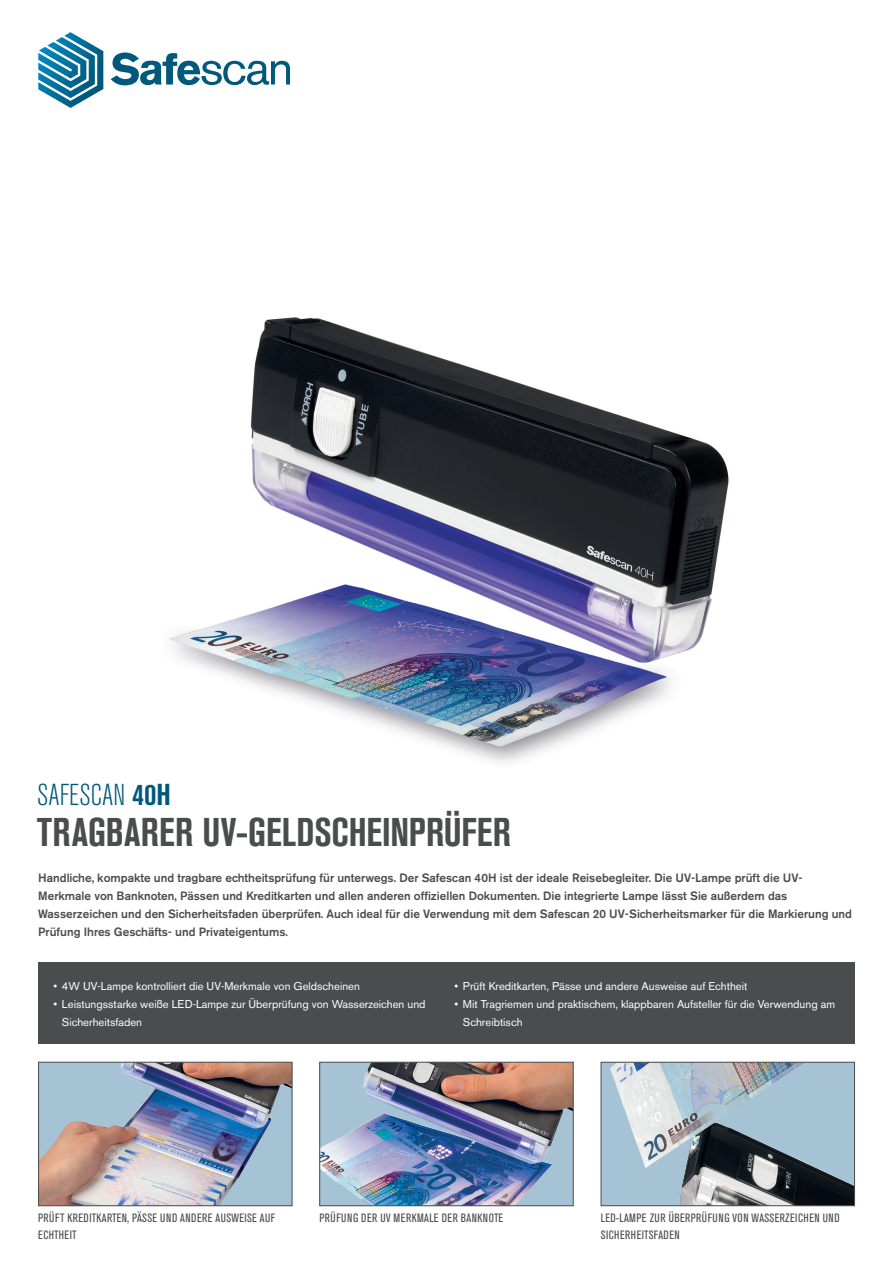
<style>
.page{position:relative;width:893px;height:1263px;background:#fff}
.page>*{position:absolute;margin:0;border:0;box-sizing:border-box;transform-origin:0 0}
.Kop{font:700 condensed 39.75px "Akzidenz Grotesk BE";letter-spacing:.005em;color:#4b4c4d;scale:.94 1}
.t1{font:300 condensed 30px "Akzidenz Grotesk BE";color:#005879}
.Platte_tekst{font:500 12px/18px "Akzidenz Grotesk BE";color:#4b4c4d}
.Ondertekst{font:condensed 12px/16.5px "Akzidenz Grotesk BE";letter-spacing:.03em;color:#4b4c4d}
.Points{font:11.25px/18px "Akzidenz Grotesk BE";color:#fff}
.s1{font-weight:700}
</style>
<div class="page">
<svg style="left:38px;top:32px;width:65px;height:76px"></svg>
<svg style="left:111px;top:53px;width:179px;height:32px"></svg>
<img style="left:40px;top:1064px;width:250px;height:140px">
<div style="left:38px;top:1062px;width:254px;height:144px;border:1px solid #4b4c4d"></div>
<img style="left:321px;top:1064px;width:251px;height:140px">
<div style="left:319px;top:1062px;width:255px;height:144px;border:1px solid #4b4c4d"></div>
<div style="left:601px;top:1062px;width:253px;height:144px;background:#a5c3d5"></div>
<img style="left:610px;top:1064px;width:243px;height:140px">
<div style="left:601px;top:1062px;width:254px;height:144px;border:1px solid #4b4c4d"></div>
<img style="left:169px;top:317px;width:560px;height:446px">
<div style="left:38px;top:962px;width:817px;height:82px;background:#4b4c4d"></div>
<p class="t1" style="left:37px;top:778px;width:135px">SAFESCAN <span class="s1">40H</span></p>
<p class="Kop" style="left:37px;top:809px;width:505px">TRAGBARER UV-GELDSCHEINPRÜFER</p>
<p class="Platte_tekst" style="left:38px;top:869px;width:815px">Handliche, kompakte und tragbare echtheitsprüfung für unterwegs. Der Safescan 40H ist der ideale Reisebegleiter. Die UV-Lampe prüft die UV-Merkmale von Banknoten, Pässen und Kreditkarten und allen anderen offiziellen Dokumenten. Die integrierte Lampe lässt Sie außerdem das Wasserzeichen und den Sicherheitsfaden überprüfen. Auch ideal für die Verwendung mit dem Safescan 20 UV-Sicherheitsmarker für die Markierung und Prüfung Ihres Geschäfts- und Privateigentums.</p>
<p class="Points" style="left:53px;top:977px;width:308px">• 4W UV-Lampe kontrolliert die UV-Merkmale von Geldscheinen</p>
<p class="Points" style="left:62px;top:995px;width:365px;text-indent:-9px">• Leistungsstarke weiße LED-Lampe zur Überprüfung von Wasserzeichen und<br>Sicherheitsfaden</p>
<p class="Points" style="left:454px;top:977px;width:294px">• Prüft Kreditkarten, Pässe und andere Ausweise auf Echtheit</p>
<p class="Points" style="left:463px;top:995px;width:374px;text-indent:-9px">• Mit Tragriemen und praktischem, klappbaren Aufsteller für die Verwendung am<br>Schreibtisch</p>
<p class="Ondertekst" style="left:38px;top:1210px;width:239px">PRÜFT KREDITKARTEN, PÄSSE UND ANDERE AUSWEISE AUF<br>ECHTHEIT</p>
<p class="Ondertekst" style="left:320px;top:1210px;width:185px">PRÜFUNG DER UV MERKMALE DER BANKNOTE</p>
<p class="Ondertekst" style="left:601px;top:1210px;width:240px">LED-LAMPE ZUR ÜBERPRÜFUNG VON WASSERZEICHEN UND<br>SICHERHEITSFADEN</p>
</div>
